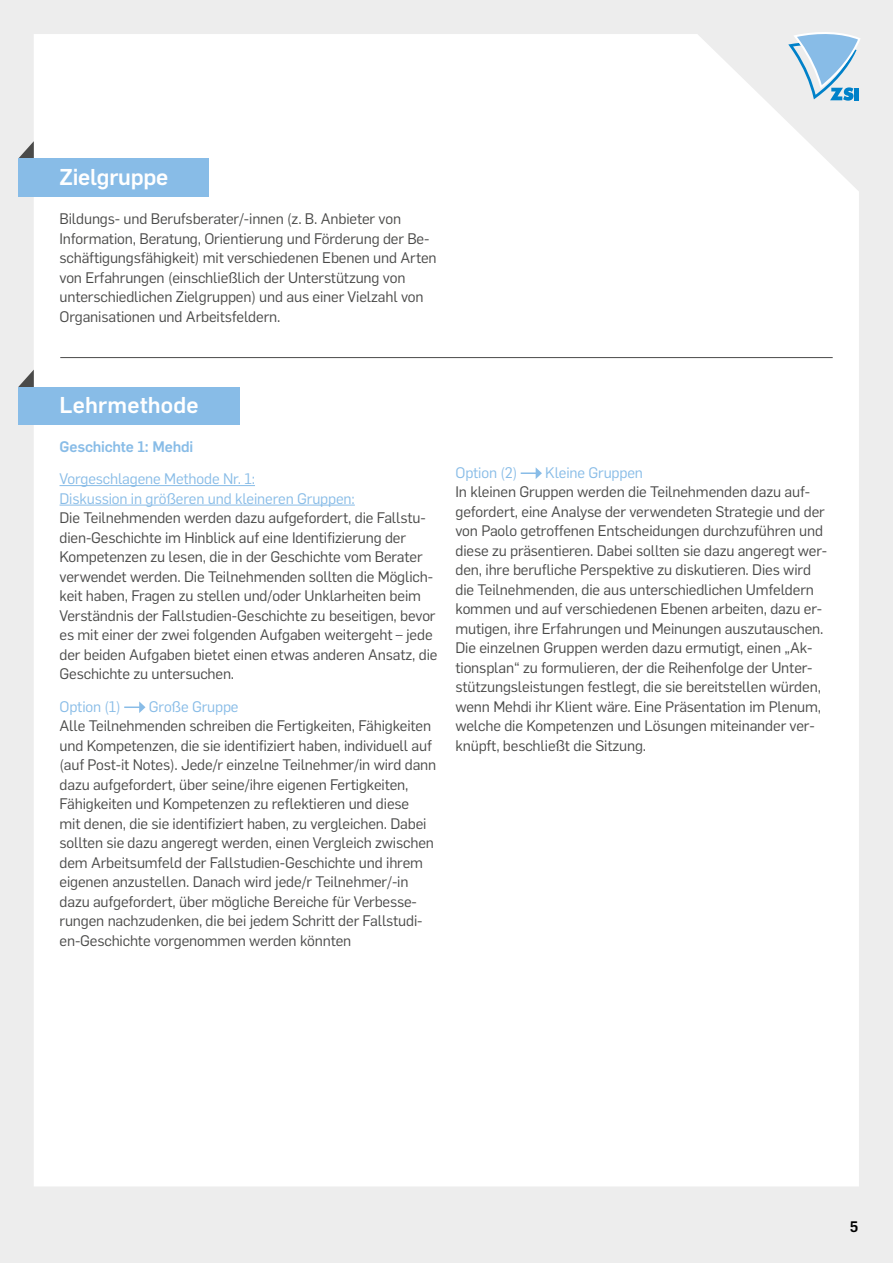
<style>
.page{position:relative;width:893px;height:1263px;background:#ededed}
.page>*{position:absolute;margin:0;border:0;box-sizing:border-box;transform-origin:0 0}
.t1{font:500 22.5px "Flama";letter-spacing:.01em;color:#fff}
.t2{font:500 22.5px "Flama";letter-spacing:-.01em;color:#fff}
.t3{font:15px/19.5px "Flama";letter-spacing:-.01em;color:#4a4a49}
.t4{font:15px/19.5px "Flama";letter-spacing:-.01em;color:#88bce7}
.t5{font:500 15px "Flama";letter-spacing:-.01em;color:#88bce7}
.t6{font:500 15px "Flama";color:#000}
</style>
<div class="page">
<div style="left:34px;top:34px;width:825px;height:1152px;background:#fff"></div>
<svg style="left:786px;top:32px;width:74px;height:69px"></svg>
<div style="left:854px;top:88px;width:5px;height:12px;background:#0081c9"></div>
<svg style="left:19px;top:141px;width:15px;height:17px"></svg>
<div style="left:18px;top:158px;width:191px;height:38px;background:#88bce7"></div>
<svg style="left:18px;top:370px;width:16px;height:17px"></svg>
<div style="left:18px;top:387px;width:221px;height:38px;background:#88bce7"></div>
<hr style="left:60px;top:485px;width:195px;height:1px;background:#88bce7">
<hr style="left:60px;top:505px;width:295px;height:1px;background:#88bce7">
<svg style="left:124px;top:701px;width:21px;height:12px"></svg>
<svg style="left:521px;top:467px;width:21px;height:12px"></svg>
<hr style="left:60px;top:357px;width:773px;height:1px;background:#4a4a49">
<h1 class="t2" style="left:60px;top:161px;width:110px">Zielgruppe</h1>
<p class="t3" style="left:60px;top:208px;width:379px">Bildungs- und Berufsberater/-innen (z. B. Anbieter von Information, Beratung, Orientierung und Förderung der Be&shy;schäftigungsfähigkeit) mit verschiedenen Ebenen und Arten von Erfahrungen (einschließlich der Unterstützung von unterschiedlichen Zielgruppen) und aus einer Vielzahl von Organisationen und Arbeitsfeldern.</p>
<h1 class="t1" style="left:60px;top:388px;width:141px">Lehrmethode</h1>
<p class="t5" style="left:60px;top:435px;width:135px">Geschichte 1: Mehdi</p>
<p class="t4" style="left:60px;top:468px;width:297px">Vorgeschlagene Methode Nr. 1:<br>Diskussion in größeren und kleineren Gruppen:</p>
<p class="t3" style="left:60px;top:507px;width:379px">Die Teilnehmenden werden dazu aufgefordert, die Fallstu&shy;dien-Geschichte im Hinblick auf eine Identifizierung der Kompetenzen zu lesen, die in der Geschichte vom Berater verwendet werden. Die Teilnehmenden sollten die Möglich&shy;keit haben, Fragen zu stellen und/oder Unklarheiten beim Verständnis der Fallstudien-Geschichte zu beseitigen, bevor es mit einer der zwei folgenden Aufgaben weitergeht – jede der beiden Aufgaben bietet einen etwas anderen Ansatz, die Geschichte zu untersuchen.</p>
<p class="t4" style="left:60px;top:696px;width:63px">Option (1)</p>
<p class="t4" style="left:149px;top:696px;width:91px">Große Gruppe</p>
<p class="t3" style="left:60px;top:715px;width:378px">Alle Teilnehmenden schreiben die Fertigkeiten, Fähigkeiten und Kompetenzen, die sie identifiziert haben, individuell auf (auf Post-it Notes). Jede/r einzelne Teilnehmer/in wird dann dazu aufgefordert, über seine/ihre eigenen Fertigkeiten, Fähigkeiten und Kompetenzen zu reflektieren und diese<br>mit denen, die sie identifiziert haben, zu vergleichen. Dabei sollten sie dazu angeregt werden, einen Vergleich zwischen dem Arbeitsumfeld der Fallstudien-Geschichte und ihrem eigenen anzustellen. Danach wird jede/r Teilnehmer/-in dazu aufgefordert, über mögliche Bereiche für Verbesse&shy;rungen nachzudenken, die bei jedem Schritt der Fallstudi&shy;en-Geschichte vorgenommen werden könnten</p>
<p class="t4" style="left:455px;top:462px;width:63px">Option (2)</p>
<p class="t4" style="left:545px;top:462px;width:99px">Kleine Gruppen</p>
<p class="t3" style="left:455px;top:481px;width:373px">In kleinen Gruppen werden die Teilnehmenden dazu auf&shy;gefordert, eine Analyse der verwendeten Strategie und der von Paolo getroffenen Entscheidungen durchzuführen und diese zu präsentieren. Dabei sollten sie dazu angeregt wer&shy;den, ihre berufliche Perspektive zu diskutieren. Dies wird die Teilnehmenden, die aus unterschiedlichen Umfeldern kommen und auf verschiedenen Ebenen arbeiten, dazu er&shy;mutigen, ihre Erfahrungen und Meinungen auszutauschen.<br>Die einzelnen Gruppen werden dazu ermutigt, einen „Ak&shy;tionsplan“ zu formulieren, der die Reihenfolge der Unter&shy;stützungsleistungen festlegt, die sie bereitstellen würden, wenn Mehdi ihr Klient wäre. Eine Präsentation im Plenum, welche die Kompetenzen und Lösungen miteinander ver&shy;knüpft, beschließt die Sitzung.</p>
<p class="t6" style="left:850px;top:1216px;width:10px">5</p>
</div>
